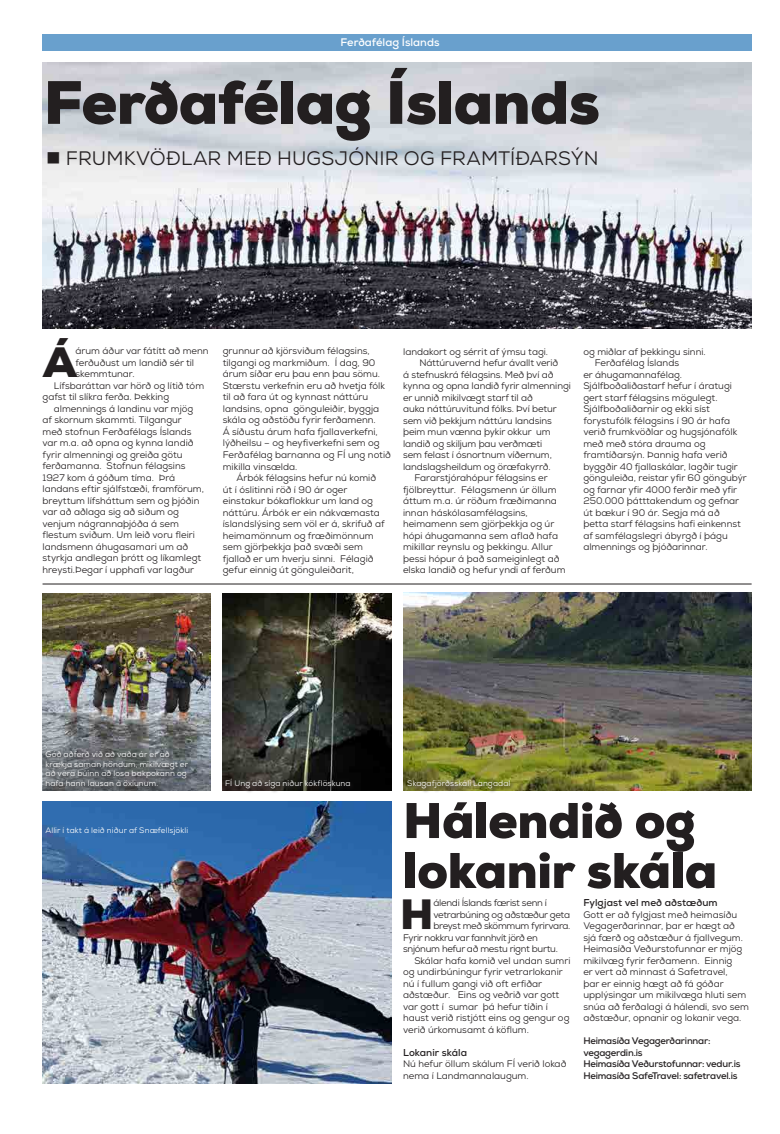
<style>
.page{position:relative;width:780px;height:1134px;background:#fff}
.page>*{position:absolute;margin:0;border:0;box-sizing:border-box;transform-origin:0 0}
.t1{font:900 61px "Nexa";letter-spacing:-.01em;color:#231f20}
.t2{font:900 50px/50px "Nexa";letter-spacing:-.01em;color:#231f20}
.t3{font:900 42.4px "Nexa";color:#231f20}
.t4{font:19.5px "Nexa";letter-spacing:.005em;color:#231f20}
.t5{font:700 11px "Nexa";color:#fff}
.t6{font:700 10px "Nexa";letter-spacing:.005em;color:#231f20}
.t7{font:9.5px/11.5px "Nexa";color:#231f20}
.t8{font:9.5px "Nexa";letter-spacing:-.03em;color:#231f20}
.t9{font:700 9.5px/11.5px "Nexa";letter-spacing:-.02em;color:#231f20}
.t10{font:8px/9.6px "Nexa";letter-spacing:.015em;color:#fff}
</style>
<div class="page">
<div style="left:43px;top:34px;width:708px;height:17px;background:#69a0cd"></div>
<img style="left:43px;top:63px;width:708px;height:265px">
<hr style="left:43px;top:583px;width:708px;height:1px;background:#231f20">
<img style="left:43px;top:801px;width:348px;height:283px">
<img style="left:43px;top:593px;width:168px;height:197px">
<img style="left:403px;top:592px;width:348px;height:198px">
<img style="left:223px;top:593px;width:168px;height:197px">
<svg style="left:223px;top:756px;width:167px;height:34px;background:#22221e"></svg>
<img style="left:44px;top:709px;width:167px;height:81px">
<svg style="left:225px;top:778px;width:130px;height:14px;background:#35322f"></svg>
<svg style="left:406px;top:779px;width:109px;height:13px"></svg>
<svg style="left:45px;top:750px;width:148px;height:41px;background:#606569"></svg>
<p class="t5" style="left:340px;top:35px;width:101px">Ferðafélag Íslands</p>
<h1 class="t1" style="left:44px;top:63px;width:557px">Ferðafélag Íslands</h1>
<h3 class="t4" style="left:46px;top:146px;width:553px">■ FRUMKVÖÐLAR MEÐ HUGSJÓNIR OG FRAMTÍÐARSÝN</h3>
<h3 class="t3" style="left:43px;top:335px;width:35px">Á</h3>
<p class="t7" style="left:76px;top:345px;width:135px">árum áður var fátítt að menn</p>
<p class="t7" style="left:76px;top:357px;width:120px">ferðuðust um landið sér til</p>
<p class="t7" style="left:76px;top:368px;width:61px">skemmtunar.</p>
<p class="t7" style="left:54px;top:380px;width:152px">Lífsbaráttan var hörð og lítið tóm</p>
<p class="t7" style="left:43px;top:391px;width:128px">gafst til slíkra ferða. Þekking</p>
<p class="t7" style="left:54px;top:403px;width:141px">almennings á landinu var mjög</p>
<p class="t7" style="left:43px;top:414px;width:141px">af skornum skammti. Tilgangur</p>
<p class="t7" style="left:43px;top:426px;width:151px">með stofnun Ferðafélags Íslands</p>
<p class="t7" style="left:43px;top:437px;width:152px">var m.a. að opna og kynna landið</p>
<p class="t7" style="left:43px;top:449px;width:141px">fyrir almenningi og greiða götu</p>
<p class="t7" style="left:43px;top:460px;width:144px">ferðamanna. Stofnun félagsins</p>
<p class="t7" style="left:43px;top:472px;width:134px">1927 kom á góðum tíma. Þrá</p>
<p class="t7" style="left:43px;top:483px;width:163px">landans eftir sjálfstæði, framförum,</p>
<p class="t7" style="left:43px;top:495px;width:158px">breyttum lífsháttum sem og þjóðin</p>
<p class="t7" style="left:43px;top:506px;width:138px">var að aðlaga sig að siðum og</p>
<p class="t7" style="left:43px;top:518px;width:138px">venjum nágrannaþjóða á sem</p>
<p class="t7" style="left:43px;top:529px;width:154px">flestum sviðum. Um leið voru fleiri</p>
<p class="t7" style="left:43px;top:541px;width:147px">landsmenn áhugasamari um að</p>
<p class="t7" style="left:43px;top:552px;width:160px">styrkja andlegan þrótt og líkamlegt</p>
<p class="t7" style="left:43px;top:564px;width:153px">hreysti.Þegar í upphafi var lagður</p>
<p class="t7" style="left:223px;top:345px;width:148px">grunnur að kjörsviðum félagsins,</p>
<p class="t7" style="left:223px;top:357px;width:154px">tilgangi og markmiðum. Í dag, 90</p>
<p class="t7" style="left:223px;top:368px;width:159px">árum síðar eru þau enn þau sömu.</p>
<p class="t7" style="left:223px;top:380px;width:164px">Stærstu verkefnin eru að hvetja fólk</p>
<p class="t7" style="left:223px;top:391px;width:147px">til að fara út og kynnast náttúru</p>
<p class="t7" style="left:223px;top:403px;width:158px">landsins, opna gönguleiðir, byggja</p>
<p class="t7" style="left:223px;top:414px;width:154px">skála og aðstöðu fyrir ferðamenn.</p>
<p class="t7" style="left:223px;top:426px;width:156px">Á síðustu árum hafa fjallaverkefni,</p>
<p class="t7" style="left:223px;top:437px;width:158px">lýðheilsu – og heyfiverkefni sem og</p>
<p class="t7" style="left:223px;top:449px;width:169px">Ferðafélag barnanna og FÍ ung notið</p>
<p class="t7" style="left:223px;top:460px;width:76px">mikilla vinsælda.</p>
<p class="t7" style="left:236px;top:472px;width:141px">Árbók félagsins hefur nú komið</p>
<p class="t7" style="left:223px;top:483px;width:126px">út í óslitinni röð í 90 ár oger</p>
<p class="t7" style="left:223px;top:495px;width:152px">einstakur bókaflokkur um land og</p>
<p class="t7" style="left:223px;top:506px;width:158px">náttúru. Árbók er ein nákvæmasta</p>
<p class="t7" style="left:223px;top:518px;width:163px">íslandslýsing sem völ er á, skrifuð af</p>
<p class="t7" style="left:223px;top:529px;width:152px">heimamönnum og fræðimönnum</p>
<p class="t7" style="left:223px;top:541px;width:142px">sem gjörþekkja það svæði sem</p>
<p class="t7" style="left:223px;top:552px;width:152px">fjallað er um hverju sinni. Félagið</p>
<p class="t7" style="left:223px;top:564px;width:133px">gefur einnig út gönguleiðarit,</p>
<p class="t7" style="left:403px;top:345px;width:146px">landakort og sérrit af ýmsu tagi.</p>
<p class="t7" style="left:419px;top:357px;width:140px">Náttúruvernd hefur ávallt verið</p>
<p class="t7" style="left:403px;top:368px;width:152px">á stefnuskrá félagsins. Með því að</p>
<p class="t7" style="left:403px;top:380px;width:169px">kynna og opna landið fyrir almenningi</p>
<p class="t7" style="left:403px;top:391px;width:131px">er unnið mikilvægt starf til að</p>
<p class="t7" style="left:403px;top:403px;width:155px">auka náttúruvitund fólks. Því betur</p>
<p class="t7" style="left:403px;top:415px;width:150px">sem við þekkjum náttúru landsins</p>
<p class="t7" style="left:403px;top:426px;width:149px">þeim mun vænna þykir okkur um</p>
<p class="t7" style="left:403px;top:438px;width:140px">landið og skiljum þau verðmæti</p>
<p class="t7" style="left:403px;top:449px;width:150px">sem felast í ósnortnum víðernum,</p>
<p class="t7" style="left:403px;top:461px;width:149px">landslagsheildum og öræfakyrrð.</p>
<p class="t7" style="left:414px;top:472px;width:135px">Fararstjórahópur félagsins er</p>
<p class="t7" style="left:403px;top:484px;width:155px">fjölbreyttur. Félagsmenn úr öllum</p>
<p class="t7" style="left:403px;top:495px;width:155px">áttum m.a. úr röðum fræðimanna</p>
<p class="t7" style="left:403px;top:507px;width:126px">innan háskólasamfélagsins,</p>
<p class="t7" style="left:403px;top:518px;width:153px">heimamenn sem gjörþekkja og úr</p>
<p class="t7" style="left:403px;top:530px;width:156px">hópi áhugamanna sem aflað hafa</p>
<p class="t7" style="left:403px;top:541px;width:151px">mikillar reynslu og þekkingu. Allur</p>
<p class="t7" style="left:403px;top:553px;width:158px">þessi hópur á það sameiginlegt að</p>
<p class="t7" style="left:403px;top:564px;width:164px">elska landið og hefur yndi af ferðum</p>
<p class="t7" style="left:583px;top:346px;width:124px">og miðlar af þekkingu sinni.</p>
<p class="t7" style="left:594px;top:357px;width:86px">Ferðafélag Íslands</p>
<p class="t7" style="left:583px;top:369px;width:100px">er áhugamannafélag.</p>
<p class="t7" style="left:583px;top:380px;width:150px">Sjálfboðaliðastarf hefur í áratugi</p>
<p class="t7" style="left:583px;top:392px;width:136px">gert starf félagsins mögulegt.</p>
<p class="t7" style="left:583px;top:403px;width:128px">Sjálfboðaliðarnir og ekki síst</p>
<p class="t7" style="left:583px;top:415px;width:148px">forystufólk félagsins í 90 ár hafa</p>
<p class="t7" style="left:583px;top:426px;width:155px">verið frumkvöðlar og hugsjónafólk</p>
<p class="t7" style="left:583px;top:438px;width:124px">með með stóra drauma og</p>
<p class="t7" style="left:583px;top:449px;width:146px">framtíðarsýn. Þannig hafa verið</p>
<p class="t7" style="left:583px;top:461px;width:156px">byggðir 40 fjallaskálar, lagðir tugir</p>
<p class="t7" style="left:583px;top:472px;width:165px">gönguleiða, reistar yfir 60 göngubýr</p>
<p class="t7" style="left:583px;top:484px;width:155px">og farnar yfir 4000 ferðir með yfir</p>
<p class="t7" style="left:583px;top:495px;width:157px">250.000 þátttakendum og gefnar</p>
<p class="t7" style="left:583px;top:507px;width:138px">út bækur í 90 ár. Segja má að</p>
<p class="t7" style="left:583px;top:518px;width:159px">þetta starf félagsins hafi einkennst</p>
<p class="t7" style="left:583px;top:530px;width:146px">af samfélagslegri ábyrgð í þágu</p>
<p class="t7" style="left:583px;top:541px;width:126px">almennings og þjóðarinnar.</p>
<p class="t10" style="left:46px;top:750px;width:144px">Góð aðferð við að vaða ár er að krækja saman höndum, mikilvægt er að vera búinn að losa bakpokann og hafa hann lausan á öxlunum.</p>
<p class="t10" style="left:45px;top:826px;width:144px">Allir í takt á leið niður af Snæfellsjökli</p>
<p class="t10" style="left:225px;top:778px;width:127px">FÍ Ung að síga niður kókflöskuna</p>
<p class="t10" style="left:407px;top:778px;width:105px">Skagafjörðsskáli Langadal</p>
<h2 class="t2" style="left:403px;top:796px;width:315px">Hálendið og lokanir skála</h2>
<h3 class="t3" style="left:400px;top:887px;width:35px">H</h3>
<p class="t8" style="left:433px;top:897px;width:115px">álendi Íslands færist senn í</p>
<p class="t8" style="left:433px;top:909px;width:138px">vetrarbúning og aðstæður geta</p>
<p class="t8" style="left:433px;top:920px;width:138px">breyst með skömmum fyrirvara.</p>
<p class="t8" style="left:403px;top:932px;width:136px">Fyrir nokkru var fannhvít jörð en</p>
<p class="t8" style="left:403px;top:943px;width:156px">snjónum hefur að mestu rignt burtu.</p>
<p class="t7" style="left:414px;top:955px;width:158px">Skálar hafa komið vel undan sumri</p>
<p class="t7" style="left:403px;top:966px;width:161px">og undirbúningur fyrir vetrarlokanir</p>
<p class="t7" style="left:403px;top:978px;width:140px">nú í fullum gangi við oft erfiðar</p>
<p class="t7" style="left:403px;top:989px;width:158px">aðstæður. Eins og veðrið var gott</p>
<p class="t7" style="left:403px;top:1001px;width:146px">var gott í sumar þá hefur tíðin í</p>
<p class="t7" style="left:403px;top:1012px;width:168px">haust verið ristjótt eins og gengur og</p>
<p class="t7" style="left:403px;top:1024px;width:127px">verið úrkomusamt á köflum.</p>
<p class="t6" style="left:403px;top:1046px;width:65px">Lokanir skála</p>
<p class="t7" style="left:403px;top:1058px;width:165px">Nú hefur öllum skálum FÍ verið lokað nema í Landmannalaugum.</p>
<p class="t6" style="left:583px;top:896px;width:136px">Fylgjast vel með aðstæðum</p>
<p class="t7" style="left:583px;top:909px;width:167px">Gott er að fylgjast með heimasíðu Vegagerðarinnar, þar er hægt að sjá færð og aðstæður á fjallvegum.<br>Heimasíða Veðurstofunnar er mjög mikilvæg fyrir ferðamenn. Einnig<br>er vert að minnast á Safetravel,<br>þar er einnig hægt að fá góðar upplýsingar um mikilvæga hluti sem snúa að ferðalagi á hálendi, svo sem aðstæður, opnanir og lokanir vega.</p>
<p class="t9" style="left:583px;top:1035px;width:159px">Heimasíða Vegagerðarinnar: vegagerdin.is<br>Heimasíða Veðurstofunnar: vedur.is<br>Heimasíða SafeTravel: safetravel.is</p>
</div>
